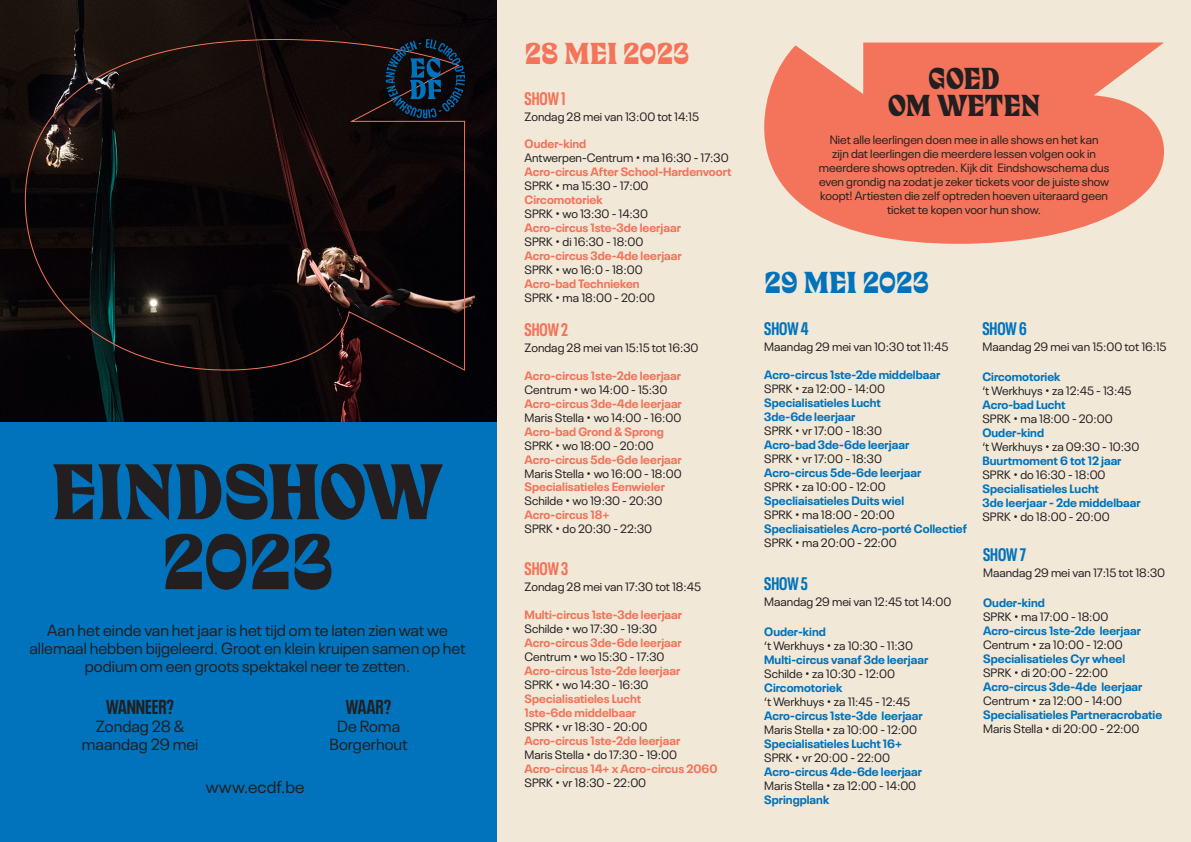
<style>
.page{position:relative;width:1191px;height:842px;background:#fff}
.page>*{position:absolute;margin:0;border:0;box-sizing:border-box;transform-origin:0 0}
.t1{font:70px "Gela 34 pt";letter-spacing:-.015em;color:#231f20}
.t2{font:27px/27px "Gela 34 pt";letter-spacing:-.015em;color:#231f20;text-align:center}
.t3{font:27px "Gela 34 pt";letter-spacing:-.015em;color:#f3745a}
.t4{font:27px "Gela 34 pt";letter-spacing:-.015em;color:#0073bc}
.t5{font:700 condensed 20px "Neue Plak";color:#231f20}
.Data{font:700 condensed 18px "Neue Plak";color:#0073bc}
.t6{font:700 condensed 18px "Neue Plak";color:#f3745a}
.t7{font:17px "Neue Plak";letter-spacing:.005em;color:#231f20}
.t8{font:16px/18px "Neue Plak";color:#231f20;text-align:center}
.t9{font:700 12px/14px "Neue Plak";color:#f3745a}
.Data-2{font:12px/14px "Neue Plak";color:#231f20}
.t10{font:700 12px/14px "Neue Plak";color:#0073bc}
.s1{font-weight:400;color:#231f20}
.s2{font-weight:700;color:#0073bc}
</style>
<div class="page">
<div style="left:482px;top:0;width:709px;height:842px;background:#f1e8d8"></div>
<div style="left:0;top:0;width:496px;height:842px;background:#0073bc"></div>
<img style="left:0;top:0;width:496px;height:421px">
<svg style="left:24px;top:38px;width:441px;height:334px;background:#140d0d"></svg>
<svg style="left:386px;top:39px;width:79px;height:79px;background:#0f2436"></svg>
<svg style="left:764px;top:43px;width:400px;height:201px;fill:#f3745a"></svg>
<p class="t1" style="left:51px;top:446px;width:394px">EINDSHOW</p>
<p class="t1" style="left:161px;top:516px;width:174px">2023</p>
<p class="t8" style="left:29px;top:619px;width:438px">Aan het einde van het jaar is het tijd om te laten zien wat we allemaal hebben bijgeleerd. Groot en klein kruipen samen op het podium om een groots spektakel neer te zetten.</p>
<p class="t5" style="left:106px;top:693px;width:70px">WANNEER?</p>
<p class="t8" style="left:96px;top:716px;width:90px">Zondag 28 &amp;</p>
<p class="t8" style="left:82px;top:734px;width:118px">maandag 29 mei</p>
<p class="t7" style="left:206px;top:774px;width:100px">www.ecdf.be</p>
<p class="t5" style="left:346px;top:693px;width:47px">WAAR?</p>
<p class="t8" style="left:337px;top:716px;width:65px">De Roma</p>
<p class="t8" style="left:329px;top:734px;width:80px">Borgerhout</p>
<p class="t3" style="left:524px;top:36px;width:166px">28 MEI 2023</p>
<p class="t6" style="left:524px;top:86px;width:42px">SHOW 1</p>
<p class="Data-2" style="left:524px;top:108px;width:176px">Zondag 28 mei van 13:00 tot 14:15</p>
<p class="t9" style="left:524px;top:135px;width:208px">Ouder-kind<br><span class="s1">Antwerpen-Centrum • ma 16:30 - 17:30<br></span>Acro-circus After School-Hardenvoort<br><span class="s1">SPRK • ma 15:30 - 17:00<br></span>Circomotoriek<br><span class="s1">SPRK • wo 13:30 - 14:30<br></span>Acro-circus 1ste-3de leerjaar<br><span class="s1">SPRK • di 16:30 - 18:00<br></span>Acro-circus 3de-4de leerjaar<br><span class="s1">SPRK • wo 16:0 - 18:00<br></span>Acro-bad Technieken<br><span class="s1">SPRK • ma 18:00 - 20:00</span></p>
<p class="t6" style="left:524px;top:317px;width:45px">SHOW 2</p>
<p class="Data-2" style="left:524px;top:339px;width:175px">Zondag 28 mei van 15:15 tot 16:30</p>
<p class="t9" style="left:524px;top:367px;width:159px">Acro-circus 1ste-2de leerjaar<br><span class="s1">Centrum • wo 14:00 - 15:30<br></span>Acro-circus 3de-4de leerjaar<br><span class="s1">Maris Stella • wo 14:00 - 16:00<br></span>Acro-bad Grond &amp; Sprong<br><span class="s1">SPRK • wo 18:00 - 20:00<br></span>Acro-circus 5de-6de leerjaar<br><span class="s1">Maris Stella • wo 16:00 - 18:00<br></span>Specialisatieles Eenwieler<br><span class="s1">Schilde • wo 19:30 - 20:30<br></span>Acro-circus 18+<br><span class="s1">SPRK • do 20:30 - 22:30</span></p>
<p class="t6" style="left:524px;top:555px;width:45px">SHOW 3</p>
<p class="Data-2" style="left:524px;top:578px;width:178px">Zondag 28 mei van 17:30 tot 18:45</p>
<p class="t9" style="left:524px;top:606px;width:194px">Multi-circus 1ste-3de leerjaar<br><span class="s1">Schilde • wo 17:30 - 19:30<br></span>Acro-circus 3de-6de leerjaar<br><span class="s1">Centrum • wo 15:30 - 17:30<br></span>Acro-circus 1ste-2de leerjaar<br><span class="s1">SPRK • wo 14:30 - 16:30<br></span>Specialisatieles Lucht<br>1ste-6de middelbaar<br><span class="s1">SPRK • vr 18:30 - 20:00<br></span>Acro-circus 1ste-2de leerjaar<br><span class="s1">Maris Stella • do 17:30 - 19:00<br></span>Acro-circus 14+ x Acro-circus 2060<br><span class="s1">SPRK • vr 18:30 - 22:00</span></p>
<p class="t2" style="left:888px;top:63px;width:154px">GOED<br>OM WETEN</p>
<p class="Data-2" style="left:819px;top:132px;width:292px;text-align:center">Niet alle leerlingen doen mee in alle shows en het kan<br>zijn dat leerlingen die meerdere lessen volgen ook in meerdere shows optreden. Kijk dit Eindshowschema dus even grondig na zodat je zeker tickets voor de juiste show koopt! Artiesten die zelf optreden hoeven uiteraard geen ticket te kopen voor hun show.</p>
<p class="t4" style="left:764px;top:265px;width:166px">29 MEI 2023</p>
<p class="Data" style="left:764px;top:316px;width:46px">SHOW 4</p>
<p class="Data-2" style="left:764px;top:339px;width:186px">Maandag 29 mei van 10:30 tot 11:45</p>
<p class="t10" style="left:764px;top:366px;width:178px">Acro-circus 1ste-2de middelbaar</p>
<p class="Data-2" style="left:764px;top:381px;width:122px">SPRK • za 12:00 - 14:00</p>
<p class="t10" style="left:764px;top:394px;width:118px">Specialisatieles Lucht</p>
<p class="t10" style="left:764px;top:408px;width:93px">3de-6de leerjaar</p>
<p class="Data-2" style="left:764px;top:423px;width:119px">SPRK • vr 17:00 - 18:30</p>
<p class="t10" style="left:764px;top:436px;width:147px">Acro-bad 3de-6de leerjaar<br><span class="s1">SPRK • vr 17:00 - 18:30</span></p>
<p class="t10" style="left:764px;top:464px;width:159px">Acro-circus 5de-6de leerjaar<br><span class="s1">SPRK • za 10:00 - 12:00</span></p>
<p class="t10" style="left:764px;top:492px;width:141px">Specliaisatieles Duits wiel<br><span class="s1">SPRK • ma 18:00 - 20:00</span></p>
<p class="t10" style="left:764px;top:520px;width:204px">Specliaisatieles Acro-porté Collectief</p>
<p class="Data-2" style="left:764px;top:535px;width:134px">SPRK • ma 20:00 - 22:00</p>
<p class="Data" style="left:764px;top:571px;width:45px">SHOW 5</p>
<p class="Data-2" style="left:764px;top:594px;width:189px">Maandag 29 mei van 12:45 tot 14:00</p>
<p class="Data-2" style="left:764px;top:624px;width:150px"><span class="s2">Ouder-kind<br></span>‘t Werkhuys • za 10:30 - 11:30</p>
<p class="t10" style="left:764px;top:651px;width:166px">Multi-circus vanaf 3de leerjaar</p>
<p class="Data-2" style="left:764px;top:666px;width:132px">Schilde • za 10:30 - 12:00</p>
<p class="t10" style="left:764px;top:679px;width:80px">Circomotoriek</p>
<p class="Data-2" style="left:764px;top:694px;width:147px">‘t Werkhuys • za 11:45 - 12:45</p>
<p class="t10" style="left:764px;top:707px;width:160px">Acro-circus 1ste-3de leerjaar<br><span class="s1">Maris Stella • za 10:00 - 12:00</span></p>
<p class="t10" style="left:764px;top:735px;width:139px">Specialisatieles Lucht 16+<br><span class="s1">SPRK • vr 20:00 - 22:00</span></p>
<p class="t10" style="left:764px;top:763px;width:159px">Acro-circus 4de-6de leerjaar</p>
<p class="Data-2" style="left:764px;top:778px;width:154px">Maris Stella • za 12:00 - 14:00</p>
<p class="t10" style="left:764px;top:791px;width:67px">Springplank</p>
<p class="Data" style="left:982px;top:315px;width:46px">SHOW 6</p>
<p class="Data-2" style="left:982px;top:338px;width:186px">Maandag 29 mei van 15:00 tot 16:15</p>
<p class="Data-2" style="left:982px;top:368px;width:151px"><span class="s2">Circomotoriek<br></span>‘t Werkhuys • za 12:45 - 13:45</p>
<p class="t10" style="left:982px;top:396px;width:85px">Acro-bad Lucht</p>
<p class="Data-2" style="left:982px;top:410px;width:132px">SPRK • ma 18:00 - 20:00</p>
<p class="t10" style="left:982px;top:424px;width:63px">Ouder-kind</p>
<p class="Data-2" style="left:982px;top:438px;width:158px">‘t Werkhuys • za 09:30 - 10:30</p>
<p class="t10" style="left:982px;top:452px;width:141px">Buurtmoment 6 tot 12 jaar</p>
<p class="Data-2" style="left:982px;top:466px;width:125px">SPRK • do 16:30 - 18:00</p>
<p class="t10" style="left:982px;top:480px;width:118px">Specialisatieles Lucht</p>
<p class="t10" style="left:982px;top:494px;width:160px">3de leerjaar - 2de middelbaar<br><span class="s1">SPRK • do 18:00 - 20:00</span></p>
<p class="Data" style="left:983px;top:542px;width:44px">SHOW 7</p>
<p class="Data-2" style="left:983px;top:565px;width:184px">Maandag 29 mei van 17:15 tot 18:30</p>
<p class="Data-2" style="left:983px;top:595px;width:127px"><span class="s2">Ouder-kind<br></span>SPRK • ma 17:00 - 18:00</p>
<p class="t10" style="left:983px;top:623px;width:159px">Acro-circus 1ste-2de leerjaar<br><span class="s1">Centrum • za 10:00 - 12:00</span></p>
<p class="t10" style="left:983px;top:651px;width:144px">Specialisatieles Cyr wheel</p>
<p class="Data-2" style="left:983px;top:665px;width:127px">SPRK • di 20:00 - 22:00</p>
<p class="t10" style="left:983px;top:679px;width:161px">Acro-circus 3de-4de leerjaar<br><span class="s1">Centrum • za 12:00 - 14:00</span></p>
<p class="t10" style="left:983px;top:707px;width:181px">Specialisatieles Partneracrobatie</p>
<p class="Data-2" style="left:983px;top:721px;width:158px">Maris Stella • di 20:00 - 22:00</p>
</div>
